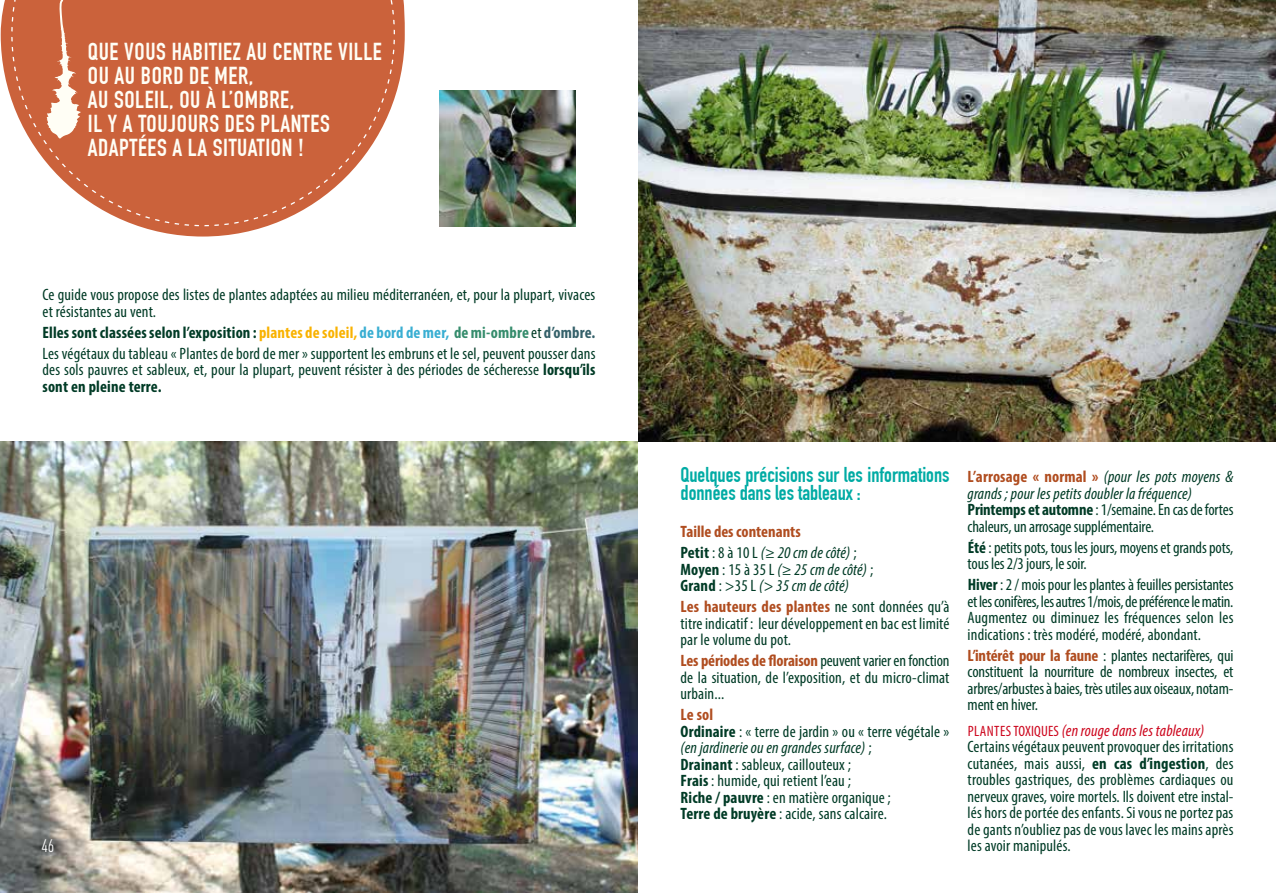
<style>
.page{position:relative;width:1276px;height:893px;background:#fff}
.page>*{position:absolute;margin:0;border:0;box-sizing:border-box;transform-origin:0 0}
.t1{font:700 24px/24px "DIN Condensed";letter-spacing:.025em;color:#fffef5}
.t2{font:700 21px/18px "DIN Condensed";color:#00aba4}
.t3{font:18px "DIN Cond";color:#fff}
.t4{font:condensed 16.5px/16.5px "Myriad Pro";letter-spacing:.01em;color:#003b26}
.t5{font:italic condensed 16.5px/16.5px "Myriad Pro";letter-spacing:.01em;color:#003b26}
.t6{font:condensed 16.5px/16.5px "Myriad Pro";letter-spacing:-.01em;color:#003b26}
.t7{font:700 condensed 16.5px/21px "Myriad Pro";color:#b04d20}
.t8{font:condensed 15px "Myriad Pro";color:#cd071e}
.s1{font-weight:700}
.s2{font-weight:700;color:#f9b200}
.s3{font-weight:700;color:#39aed2}
.s4{font-weight:700;color:#358c6c}
.s5{font-weight:700;color:#35616a}
.s6{color:#003b26}
.s7{font-weight:400;color:#003b26}
.s8{font-weight:400;font-style:italic;color:#003b26}
.s9{font-weight:700;font-style:normal}
.s10{font-style:normal}
.s11{font-weight:700;color:#b04d20}
.s12{font-style:italic}
.s13{font-weight:700;font-style:normal;color:#b04d20}
.s14{font-size:15px;color:#cd071e}
.s15{font-style:italic;color:#cd071e}
</style>
<div class="page">
<svg style="left:1px;top:0;width:404px;height:237px"></svg>
<svg style="left:11px;top:0;width:384px;height:226px;background:#d27756"></svg>
<svg style="left:47px;top:0;width:34px;height:139px"></svg>
<img style="left:439px;top:90px;width:136px;height:136px">
<img style="left:0;top:441px;width:638px;height:452px">
<img style="left:638px;top:0;width:638px;height:441px">
<h1 class="t1" style="left:88px;top:40px;width:270px">QUE VOUS HABITIEZ AU CENTRE VILLE<br>OU AU BORD DE MER,<br>AU SOLEIL</h1>
<h1 class="t1" style="left:88px;top:88px;width:208px;text-indent:81px">, OU À L’OMBRE,<br>IL Y ATOUJOURS</h1>
<h1 class="t1" style="left:225px;top:112px;width:88px">DES PLANTES</h1>
<h1 class="t1" style="left:88px;top:136px;width:11px">ADAPT</h1>
<h1 class="t1" style="left:138px;top:136px;width:85px">éES ALA SITUATIO</h1>
<h1 class="t1" style="left:282px;top:136px;width:24px">N !</h1>
<p class="t4" style="left:43px;top:287px;width:554px">Ce guide vous propose des listes de plantes adaptées au milieu méditerranéen, et, pour la plupart, vivaces et résistantes au vent.</p>
<p class="t4" style="left:43px;top:322px;width:554px;line-height:21px"><span class="s1">Elles sont classées selon l’exposition :</span> <span class="s2">plantes de soleil,</span> <span class="s3">de bord de mer,</span> <span class="s4">de mi-ombre</span> et <span class="s5">d’ombre.<br></span>Les végétaux du tableau « Plantes de bord de mer » supportent les embruns et le sel, peuvent pousser dans</p>
<p class="t4" style="left:43px;top:362px;width:554px">des sols pauvres et sableux, et, pour la plupart, peuvent résister à des périodes de sécheresse <span class="s1">lorsqu’ils sont en pleine terre.</span></p>
<p class="t2" style="left:680px;top:465px;width:270px">Quelques précisions sur les informations données dans les tableaux :</p>
<p class="t7" style="left:680px;top:521px;width:178px">Taille des contenants<br><span class="s6">Petit</span> <span class="s7">: 8 à 10 L</span> <span class="s8">(≥ 20 cm de côté)</span> <span class="s7">;</span></p>
<p class="t5" style="left:680px;top:561px;width:194px"><span class="s9">Moyen</span> <span class="s10">: 15 à 35 L</span> (≥ 25 cm de côté) <span class="s10">;<br></span><span class="s9">Grand</span> <span class="s10">: &gt;35 L</span> (&gt; 35 cm de côté)</p>
<p class="t4" style="left:680px;top:598px;width:270px;text-align:justify"><span class="s11">Les hauteurs des plantes</span> ne sont données qu’à titre indicatif : leur développement en bac est limité par le volume du pot.</p>
<p class="t4" style="left:680px;top:652px;width:270px;text-align:justify"><span class="s11">Les périodes de floraison</span> peuvent varier en fonction de la situation, de l’exposition, et du micro-climat urbain...</p>
<p class="t4" style="left:680px;top:706px;width:270px"><span class="s11">Le sol<br></span><span class="s1">Ordinaire</span> : « terre de jardin » ou « terre végétale » <span class="s12">(en jardinerie ou en grandes surface)</span> ;<br><span class="s1">Drainant</span> : sableux, caillouteux ;<br><span class="s1">Frais</span> : humide, qui retient l’eau ;<br><span class="s1">Riche / pauvre</span> : en matière organique ;<br><span class="s1">Terre de bruyère</span> : acide, sans calcaire.</p>
<p class="t5" style="left:967px;top:468px;width:267px"><span class="s13">L’arrosage « normal »</span> (pour les pots moyens &amp; grands ; pour les petits doubler la fréquence)<br><span class="s9">Printemps et automne</span> <span class="s10">: 1/semaine. En cas de fortes chaleurs, un arrosage supplémentaire.</span></p>
<p class="t6" style="left:967px;top:539px;width:267px"><span class="s1">été</span> : petits pots, tous les jours, moyens et grands pots, tous les 2/3 jours, le soir.</p>
<p class="t4" style="left:967px;top:576px;width:267px;text-align:justify"><span class="s1">hiver</span> : 2 / mois pour les plantes à feuilles persistantes et les conifères, les autres 1/mois, de préférence le matin.<br>Augmentez ou diminuez les fréquences selon les indications : très modéré, modéré, abondant.</p>
<p class="t4" style="left:967px;top:647px;width:267px;text-align:justify"><span class="s11">L’intérêt pour la faune</span> : plantes nectarifères, qui constituent la nourriture de nombreux insectes, et arbres/arbustes à baies, très utiles aux oiseaux, notam&shy;ment en hiver.</p>
<p class="t8" style="left:967px;top:722px;width:8px">plantes</p>
<p class="t4" style="left:967px;top:722px;width:267px;text-indent:46px"><span class="s14">TOXIQUES</span> <span class="s15">(en rouge dans les tableaux)<br></span>Certains végétaux peuvent provoquer des irritations cutanées, mais aussi, <span class="s1">en cas d’ingestion</span>, des troubles gastriques, des problèmes cardiaques ou nerveux graves, voire mortels. Ils doivent etre instal&shy;lés hors de portée des enfants. Si vous ne portez pas de gants n’oubliez pas de vous lavec les mains après</p>
<p class="t3" style="left:41px;top:835px;width:14px">46</p>
<p class="t4" style="left:967px;top:837px;width:105px">les avoir manipulés.</p>
</div>
